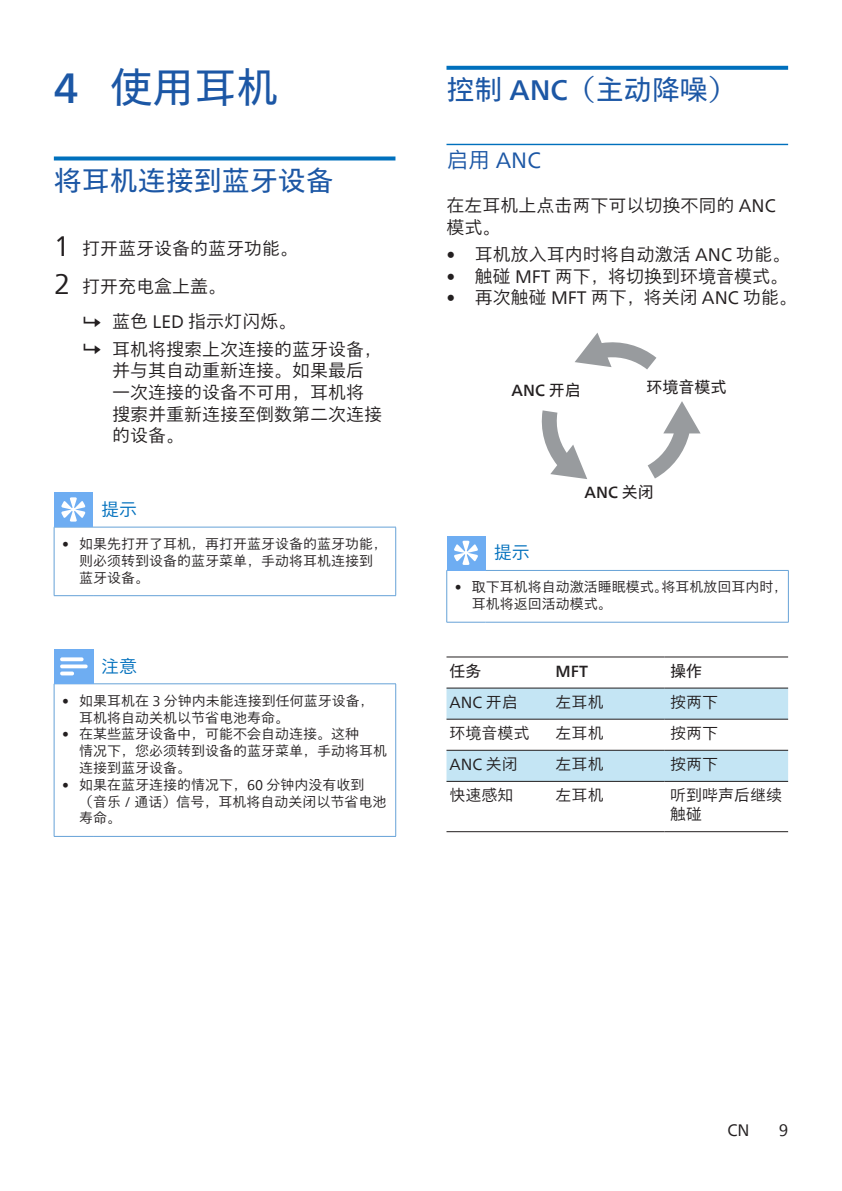
<style>
.page{position:relative;width:842px;height:1191px;background:#fff}
.page>*{position:absolute;margin:0;border:0;box-sizing:border-box;transform-origin:0 0}
.t1{font:42px "M Xiang He Hei SC Std";color:#1c57a5}
.heading2{font:28px "M Xiang He Hei SC Std";color:#1c57a5}
.head_3{font:22px "Neue Frutiger World";color:#1c57a5}
.Body{font:300 18px/21.6px "M Xiang He Hei SC Std";color:#231f20}
.Body-2{font:300 18px "M Xiang He Hei SC Std";color:#0070bd}
.t2{font:16.4px "Neue Frutiger World";color:#231f20}
.Body_Text{font:300 16px/19.2px "M Xiang He Hei SC Std";color:#231f20}
.Body_Text-2{font:500 16px "Neue Frutiger World";color:#231f20}
.Body_Text-3{font:16px "Neue Frutiger World";color:#231f20}
.Body_Text-4{font:16px "M Xiang He Hei SC Std";color:#231f20}
.t3{font:300 14px/16.8px "M Xiang He Hei SC Std";color:#231f20}
.s1{font-family:"Neue Frutiger World";font-weight:500}
.s2{font-family:"Neue Frutiger World";font-weight:400;font-size:28px}
.s3{font-family:"Neue Frutiger World";font-weight:400}
.s4{font-family:"M Xiang He Hei SC Std";font-weight:300}
.s5{font-family:"M Xiang He Hei SC Std";font-weight:400}
</style>
<div class="page">
<svg style="left:54px;top:156px;width:341px;height:4px"></svg>
<hr style="left:395px;top:527px;width:1px;height:68px;background:#66a2d7">
<hr style="left:54px;top:527px;width:1px;height:68px;background:#66a2d7">
<hr style="left:54px;top:595px;width:39px;height:1px;background:#66a2d7">
<hr style="left:93px;top:595px;width:303px;height:1px;background:#66a2d7">
<hr style="left:93px;top:527px;width:303px;height:1px;background:#66a2d7">
<hr style="left:54px;top:527px;width:39px;height:1px;background:#66a2d7">
<div style="left:54px;top:493px;width:39px;height:34px;background:#6eadf2"></div>
<svg style="left:61px;top:497px;width:24px;height:24px"></svg>
<hr style="left:395px;top:684px;width:1px;height:152px;background:#66a2d7">
<hr style="left:54px;top:684px;width:1px;height:152px;background:#66a2d7">
<hr style="left:54px;top:836px;width:39px;height:1px;background:#66a2d7">
<hr style="left:93px;top:836px;width:303px;height:1px;background:#66a2d7">
<hr style="left:93px;top:683px;width:303px;height:1px;background:#66a2d7">
<hr style="left:54px;top:683px;width:39px;height:1px;background:#66a2d7">
<div style="left:54px;top:649px;width:39px;height:34px;background:#6eadf2"></div>
<svg style="left:60px;top:657px;width:28px;height:18px"></svg>
<svg style="left:446px;top:66px;width:342px;height:4px"></svg>
<hr style="left:446px;top:144px;width:342px;height:1px;background:#0070bd">
<svg style="left:648px;top:401px;width:53px;height:77px"></svg>
<svg style="left:575px;top:333px;width:81px;height:36px"></svg>
<svg style="left:541px;top:410px;width:46px;height:69px"></svg>
<hr style="left:788px;top:570px;width:1px;height:52px;background:#66a2d7">
<hr style="left:446px;top:570px;width:1px;height:52px;background:#66a2d7">
<hr style="left:446px;top:622px;width:40px;height:1px;background:#66a2d7">
<hr style="left:486px;top:622px;width:303px;height:1px;background:#66a2d7">
<hr style="left:486px;top:570px;width:303px;height:1px;background:#66a2d7">
<hr style="left:446px;top:570px;width:40px;height:1px;background:#66a2d7">
<div style="left:447px;top:536px;width:39px;height:34px;background:#6eadf2"></div>
<svg style="left:454px;top:541px;width:24px;height:24px"></svg>
<svg style="left:446px;top:688px;width:342px;height:93px"></svg>
<hr style="left:446px;top:656px;width:104px;height:1px;background:#231f20">
<hr style="left:550px;top:656px;width:114px;height:1px;background:#231f20">
<hr style="left:664px;top:656px;width:124px;height:1px;background:#231f20">
<hr style="left:446px;top:687px;width:104px;height:1px;background:#231f20">
<hr style="left:550px;top:687px;width:114px;height:1px;background:#231f20">
<hr style="left:664px;top:687px;width:124px;height:1px;background:#231f20">
<hr style="left:446px;top:718px;width:104px;height:1px;background:#231f20">
<hr style="left:550px;top:718px;width:114px;height:1px;background:#231f20">
<hr style="left:664px;top:718px;width:124px;height:1px;background:#231f20">
<hr style="left:446px;top:750px;width:104px;height:1px;background:#231f20">
<hr style="left:550px;top:750px;width:114px;height:1px;background:#231f20">
<hr style="left:664px;top:750px;width:124px;height:1px;background:#231f20">
<hr style="left:446px;top:781px;width:104px;height:1px;background:#231f20">
<hr style="left:550px;top:781px;width:114px;height:1px;background:#231f20">
<hr style="left:664px;top:781px;width:124px;height:1px;background:#231f20">
<hr style="left:446px;top:831px;width:104px;height:1px;background:#231f20">
<hr style="left:550px;top:831px;width:114px;height:1px;background:#231f20">
<hr style="left:664px;top:831px;width:124px;height:1px;background:#231f20">
<p class="t1" style="left:54px;top:61px;width:226px"><span class="s1">4</span> 使用耳机</p>
<p class="heading2" style="left:54px;top:163px;width:282px">将耳机连接到蓝牙设备</p>
<p class="Body" style="left:54px;top:237px;width:246px"><span class="s2">1</span> 打开蓝牙设备的蓝牙功能。</p>
<p class="Body" style="left:54px;top:276px;width:174px"><span class="s2">2</span> 打开充电盒上盖。</p>
<p class="Body" style="left:112px;top:311px;width:186px">蓝色 <span class="s3">LED</span> 指示灯闪烁。</p>
<p class="Body" style="left:112px;top:338px;width:272px">耳机将搜索上次连接的蓝牙设备，并与其自动重新连接。如果最后一次连接的设备不可用，耳机将搜索并重新连接至倒数第二次连接的设备。</p>
<p class="Body-2" style="left:101px;top:498px;width:37px">提示</p>
<p class="t3" style="left:79px;top:535px;width:310px;text-indent:-17px"><span class="s3">•</span> 如果先打开了耳机，再打开蓝牙设备的蓝牙功能，则必须转到设备的蓝牙菜单，手动将耳机连接到蓝牙设备。</p>
<p class="Body-2" style="left:101px;top:654px;width:37px">注意</p>
<p class="t3" style="left:79px;top:692px;width:296px;text-indent:-17px"><span class="s3">•</span> 如果耳机在 <span class="s3">3</span> 分钟内未能连接到任何蓝牙设备，耳机将自动关机以节省电池寿命。</p>
<p class="t3" style="left:79px;top:726px;width:310px;text-indent:-17px"><span class="s3">•</span> 在某些蓝牙设备中，可能不会自动连接。这种<br>情况下，您必须转到设备的蓝牙菜单，手动将耳机连接到蓝牙设备。</p>
<p class="t3" style="left:79px;top:776px;width:309px;text-indent:-17px"><span class="s3">•</span> 如果在蓝牙连接的情况下，<span class="s3">60</span> 分钟内没有收到<br>（音乐 <span class="s3">/</span> 通话）信号，耳机将自动关闭以节省电池寿命。</p>
<p class="heading2" style="left:446px;top:73px;width:291px">控制 <span class="s1">ANC</span>（主动降噪）</p>
<p class="head_3" style="left:446px;top:143px;width:96px"><span class="s4">启用</span> ANC</p>
<p class="Body" style="left:446px;top:195px;width:331px">在左耳机上点击两下可以切换不同的 <span class="s3">ANC</span>模式。</p>
<p class="Body" style="left:446px;top:243px;width:345px"><span class="s3">•</span> 耳机放入耳内时将自动激活 <span class="s3">ANC</span> 功能。</p>
<p class="Body" style="left:446px;top:265px;width:343px"><span class="s3">•</span> 触碰 <span class="s3">MFT</span> 两下，将切换到环境音模式。</p>
<p class="Body" style="left:446px;top:287px;width:352px"><span class="s3">•</span> 再次触碰 <span class="s3">MFT</span> 两下，将关闭 <span class="s3">ANC</span> 功能。</p>
<p class="Body_Text-2" style="left:511px;top:377px;width:71px">ANC <span class="s5">开启</span></p>
<p class="Body_Text-4" style="left:646px;top:377px;width:81px">环境音模式</p>
<p class="Body_Text-2" style="left:585px;top:479px;width:71px">ANC <span class="s5">关闭</span></p>
<p class="Body-2" style="left:494px;top:541px;width:38px">提示</p>
<p class="t3" style="left:472px;top:579px;width:317px;text-indent:-17px"><span class="s3">•</span> 取下耳机将自动激活睡眠模式。将耳机放回耳内时，耳机将返回活动模式。</p>
<p class="Body_Text-4" style="left:449px;top:661px;width:33px">任务</p>
<p class="Body_Text-2" style="left:556px;top:658px;width:34px">MFT</p>
<p class="Body_Text-4" style="left:670px;top:661px;width:33px">操作</p>
<p class="Body_Text-3" style="left:449px;top:689px;width:70px">ANC <span class="s4">开启</span></p>
<p class="Body_Text" style="left:556px;top:692px;width:49px">左耳机</p>
<p class="Body_Text" style="left:670px;top:692px;width:49px">按两下</p>
<p class="Body_Text" style="left:449px;top:723px;width:81px">环境音模式</p>
<p class="Body_Text" style="left:556px;top:723px;width:49px">左耳机</p>
<p class="Body_Text" style="left:670px;top:723px;width:49px">按两下</p>
<p class="Body_Text-3" style="left:449px;top:752px;width:70px">ANC <span class="s4">关闭</span></p>
<p class="Body_Text" style="left:556px;top:754px;width:49px">左耳机</p>
<p class="Body_Text" style="left:670px;top:754px;width:49px">按两下</p>
<p class="Body_Text" style="left:449px;top:785px;width:65px">快速感知</p>
<p class="Body_Text" style="left:556px;top:785px;width:49px">左耳机</p>
<p class="Body_Text" style="left:670px;top:785px;width:113px">听到哔声后继续触碰</p>
<p class="t2" style="left:727px;top:1117px;width:24px">CN</p>
<p class="t2" style="left:779px;top:1117px;width:11px">9</p>
</div>
